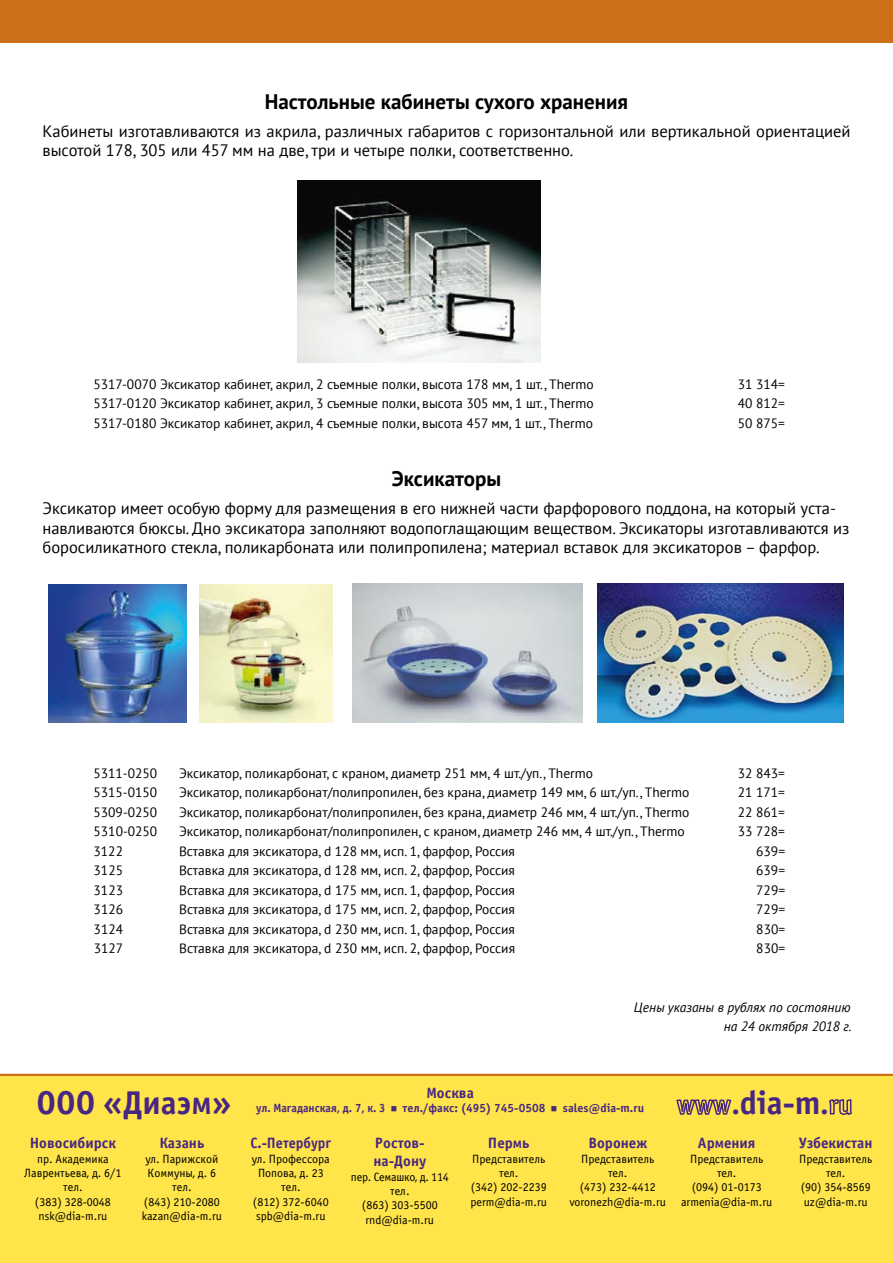
<style>
.page{position:relative;width:893px;height:1263px;background:#fff}
.page>*{position:absolute;margin:0;border:0;box-sizing:border-box;transform-origin:0 0}
.t1{font:700 33px "Officina Sans C";color:#482683}
.t2{font:700 21px "PT Sans";color:#000}
.t3{font:16.5px/19.5px "PT Sans";color:#000}
.t4{font:700 15px/18px "Officina Sans C";color:#482683}
.t5{font:700 15px "Officina Sans C";color:#482683;scale:.95 1}
.t6{font:13.5px "PT Sans";color:#000}
.t7{font:italic 13.5px/19.5px "PT Sans";color:#000;text-align:right}
.t8{font:12px/14.4px "Officina Sans C";color:#000;text-align:center}
.t9{font:700 12px "Officina Sans C";color:#482683;scale:.95 1}
.s1{font-size:27px}
</style>
<div class="page">
<img style="left:298px;top:181px;width:243px;height:182px">
<img style="left:48px;top:584px;width:138px;height:138px">
<img style="left:200px;top:584px;width:133px;height:138px">
<img style="left:352px;top:584px;width:230px;height:138px">
<img style="left:597px;top:584px;width:247px;height:138px">
<div style="left:0;top:1074px;width:893px;height:189px;background:#ffe44a"></div>
<svg style="left:676px;top:1086px;width:56px;height:65px;background:#e7cb51"></svg>
<svg style="left:828px;top:1098px;width:25px;height:18px"></svg>
<div style="left:0;top:0;width:893px;height:43px;background:#cc7019"></div>
<h2 class="t2" style="left:265px;top:88px;width:365px">Настольные кабинеты сухого хранения</h2>
<p class="t3" style="left:43px;top:121px;width:809px">Кабинеты изготавливаются из акрила, различных габаритов с горизонтальной или вертикальной ориентацией высотой 178, 305 или 457 мм на две, три и четыре полки, соответственно.</p>
<p class="t6" style="left:94px;top:375px;width:502px">5317-0070 Эксикатор кабинет, акрил, 2 съемные полки, высота 178 мм, 1 шт., Thermo</p>
<p class="t6" style="left:738px;top:375px;width:49px">31 314=</p>
<p class="t6" style="left:94px;top:395px;width:502px">5317-0120 Эксикатор кабинет, акрил, 3 съемные полки, высота 305 мм, 1 шт., Thermo</p>
<p class="t6" style="left:738px;top:395px;width:49px">40 812=</p>
<p class="t6" style="left:94px;top:414px;width:501px">5317-0180 Эксикатор кабинет, акрил, 4 съемные полки, высота 457 мм, 1 шт., Thermo</p>
<p class="t6" style="left:738px;top:414px;width:49px">50 875=</p>
<h2 class="t2" style="left:392px;top:465px;width:111px">Эксикаторы</h2>
<p class="t3" style="left:43px;top:498px;width:808px">Эксикатор имеет особую форму для размещения в его нижней части фарфорового поддона, на который уста&shy;навливаются бюксы. Дно эксикатора заполняют водопоглащающим веществом. Эксикаторы изготавливаются из боросиликатного стекла, поликарбоната или полипропилена; материал вставок для эксикаторов – фарфор.</p>
<p class="t6" style="left:94px;top:764px;width:65px">5311-0250</p>
<p class="t6" style="left:179px;top:764px;width:415px">Эксикатор, поликарбонат, с краном, диаметр 251 мм, 4 шт./уп., Thermo</p>
<p class="t6" style="left:738px;top:764px;width:49px">32 843=</p>
<p class="t6" style="left:94px;top:784px;width:65px">5315-0150</p>
<p class="t6" style="left:179px;top:784px;width:512px">Эксикатор, поликарбонат/полипропилен, без крана, диаметр 149 мм, 6 шт./уп., Thermo</p>
<p class="t6" style="left:738px;top:784px;width:49px">21 171=</p>
<p class="t6" style="left:94px;top:803px;width:65px">5309-0250</p>
<p class="t6" style="left:179px;top:803px;width:512px">Эксикатор, поликарбонат/полипропилен, без крана, диаметр 246 мм, 4 шт./уп., Thermo</p>
<p class="t6" style="left:738px;top:803px;width:49px">22 861=</p>
<p class="t6" style="left:94px;top:823px;width:65px">5310-0250</p>
<p class="t6" style="left:179px;top:823px;width:507px">Эксикатор, поликарбонат/полипропилен, с краном, диаметр 246 мм, 4 шт./уп., Thermo</p>
<p class="t6" style="left:738px;top:823px;width:49px">33 728=</p>
<p class="t6" style="left:94px;top:842px;width:31px">3122</p>
<p class="t6" style="left:179px;top:842px;width:337px">Вставка для эксикатора, d 128 мм, исп. 1, фарфор, Россия</p>
<p class="t6" style="left:756px;top:842px;width:30px">639=</p>
<p class="t6" style="left:94px;top:862px;width:31px">3125</p>
<p class="t6" style="left:179px;top:862px;width:337px">Вставка для эксикатора, d 128 мм, исп. 2, фарфор, Россия</p>
<p class="t6" style="left:756px;top:862px;width:30px">639=</p>
<p class="t6" style="left:94px;top:881px;width:31px">3123</p>
<p class="t6" style="left:179px;top:881px;width:337px">Вставка для эксикатора, d 175 мм, исп. 1, фарфор, Россия</p>
<p class="t6" style="left:756px;top:881px;width:30px">729=</p>
<p class="t6" style="left:94px;top:901px;width:31px">3126</p>
<p class="t6" style="left:179px;top:901px;width:337px">Вставка для эксикатора, d 175 мм, исп. 2, фарфор, Россия</p>
<p class="t6" style="left:756px;top:901px;width:30px">729=</p>
<p class="t6" style="left:94px;top:920px;width:31px">3124</p>
<p class="t6" style="left:179px;top:920px;width:337px">Вставка для эксикатора, d 230 мм, исп. 1, фарфор, Россия</p>
<p class="t6" style="left:756px;top:920px;width:30px">830=</p>
<p class="t6" style="left:94px;top:940px;width:31px">3127</p>
<p class="t6" style="left:179px;top:940px;width:337px">Вставка для эксикатора, d 230 мм, исп. 2, фарфор, Россия</p>
<p class="t6" style="left:756px;top:940px;width:30px">830=</p>
<p class="t7" style="left:634px;top:997px;width:219px">Цены указаны в рублях по состоянию на 24 октября 2018 г.</p>
<p class="t4" style="left:426px;top:1084px;width:49px">Москва</p>
<p class="t9" style="left:256px;top:1101px;width:410px">ул. Магаданская, д. 7, к. 3 ■ тел./факс: (495) 745-0508 ■ sales@dia-m.ru</p>
<h1 class="t1" style="left:37px;top:1084px;width:196px">ООО «Диаэм»</h1>
<h1 class="t1" style="left:732px;top:1084px;width:98px"><span class="s1">.</span>dia-m<span class="s1">.</span></h1>
<p class="t4" style="left:30px;top:1134px;width:88px">Новосибирск</p>
<p class="t8" style="left:24px;top:1151px;width:99px">пр. Академика<br>Лаврентьева, д. 6/1 тел.<br>(383) 328-0048 nsk@dia-m.ru</p>
<p class="t5" style="left:250px;top:1135px;width:87px">С.-Петербург</p>
<p class="t8" style="left:252px;top:1151px;width:79px">ул. Профессора<br>Попова, д. 23 тел.<br>(812) 372-6040 spb@dia-m.ru</p>
<p class="t4" style="left:799px;top:1134px;width:75px">Узбекистан</p>
<p class="t8" style="left:799px;top:1151px;width:75px">Представитель тел.<br>(90) 354-8569 uz@dia-m.ru</p>
<p class="t4" style="left:159px;top:1134px;width:47px">Казань</p>
<p class="t8" style="left:142px;top:1151px;width:82px">ул. Парижской<br>Коммуны, д. 6 тел.<br>(843) 210-2080 kazan@dia-m.ru</p>
<p class="t4" style="left:373px;top:1134px;width:54px">Ростов&shy;на-Дону</p>
<p class="t8" style="left:351px;top:1169px;width:99px">пер. Семашко, д. 114 тел.<br>(863) 303-5500 rnd@dia-m.ru</p>
<p class="t4" style="left:488px;top:1134px;width:43px">Пермь</p>
<p class="t8" style="left:470px;top:1151px;width:78px">Представитель тел.<br>(342) 202-2239 perm@dia-m.ru</p>
<p class="t4" style="left:588px;top:1134px;width:60px">Воронеж</p>
<p class="t8" style="left:569px;top:1151px;width:98px">Представитель<br>тел.<br>(473) 232-4412 voronezh@dia-m.ru</p>
<p class="t4" style="left:698px;top:1134px;width:59px">Армения</p>
<p class="t8" style="left:681px;top:1151px;width:93px">Представитель тел.<br>(094) 01-0173 armenia@dia-m.ru</p>
</div>
